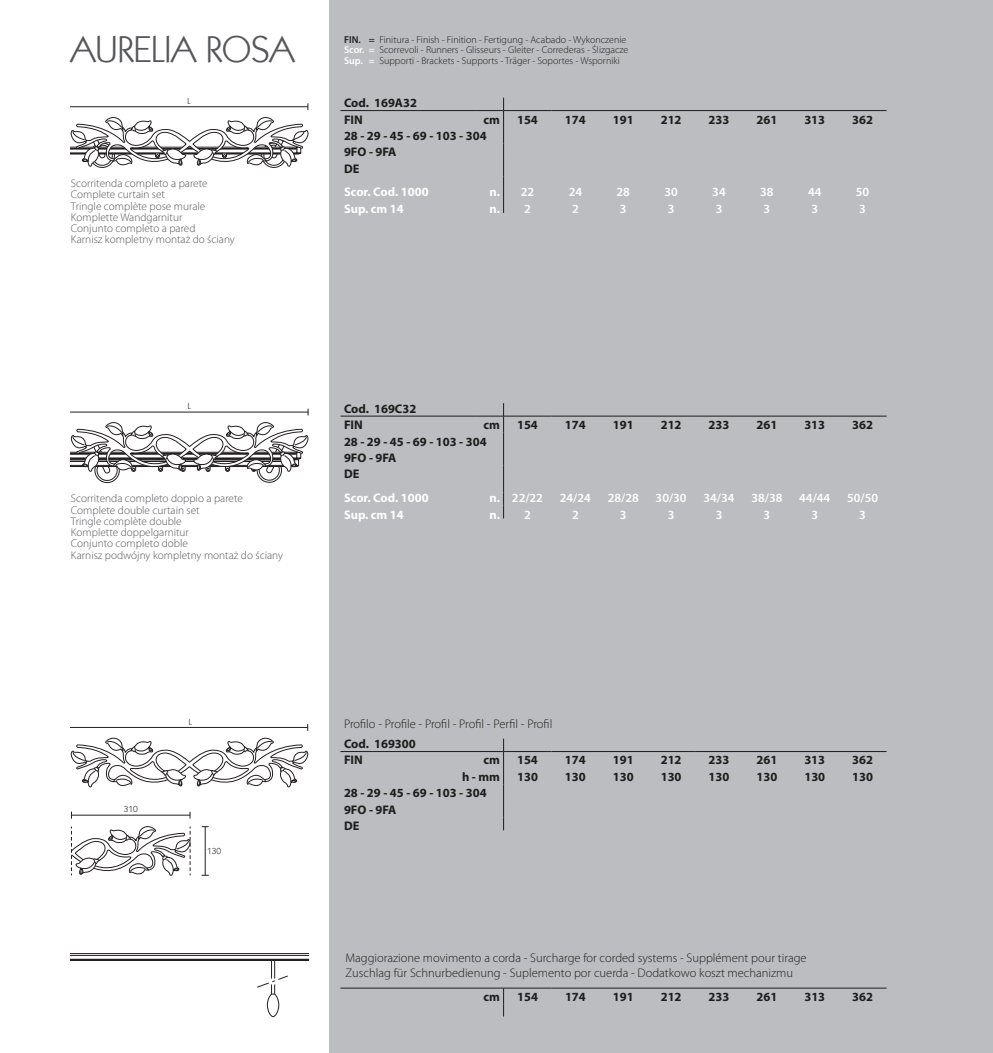
<style>
.page{position:relative;width:993px;height:1053px;background:#fff}
.page>*{position:absolute;margin:0;border:0;box-sizing:border-box;transform-origin:0 0}
.t1{font:37.5px "Kabel IT Cby BT";color:#555659}
.t2{font:700 12.5px/16.5px "Myriad Pro";color:#1d1d1b}
.t3{font:300 12.5px/15px "Myriad Pro";color:#1d1d1b}
.t4{font:600 12.5px "Myriad Pro";color:#fff}
.t5{font:700 12.5px "Myriad Pro";color:#fff}
.t6{font:300 11.25px/11.2px "Myriad Pro";color:#555659}
.t7{font:300 10px/10.5px "Myriad Pro";color:#1d1d1b}
.t8{font:8.75px "Kabel IT Cby BT";color:#231f20}
.s1{font-weight:600}
.s2{font-weight:600;color:#fff}
.s3{font-weight:700}
</style>
<div class="page">
<div style="left:330px;top:0;width:662px;height:1052px;background:#bbbdc0"></div>
<hr style="left:340px;top:110px;width:135px;height:1px;background:#1d1d1b">
<hr style="left:503px;top:110px;width:48px;height:1px;background:#1d1d1b">
<hr style="left:551px;top:110px;width:191px;height:1px;background:#1d1d1b">
<hr style="left:742px;top:110px;width:144px;height:1px;background:#1d1d1b">
<svg style="left:475px;top:98px;width:29px;height:115px"></svg>
<hr style="left:340px;top:416px;width:135px;height:1px;background:#1d1d1b">
<hr style="left:503px;top:416px;width:48px;height:1px;background:#1d1d1b">
<hr style="left:551px;top:416px;width:143px;height:1px;background:#1d1d1b">
<hr style="left:694px;top:416px;width:192px;height:1px;background:#1d1d1b">
<svg style="left:475px;top:403px;width:29px;height:115px"></svg>
<hr style="left:340px;top:751px;width:163px;height:1px;background:#1d1d1b">
<hr style="left:503px;top:751px;width:48px;height:1px;background:#1d1d1b">
<hr style="left:551px;top:751px;width:143px;height:1px;background:#1d1d1b">
<hr style="left:694px;top:751px;width:192px;height:1px;background:#1d1d1b">
<svg style="left:503px;top:738px;width:1px;height:92px"></svg>
<hr style="left:340px;top:987px;width:163px;height:1px;background:#1d1d1b">
<hr style="left:503px;top:987px;width:48px;height:1px;background:#1d1d1b">
<hr style="left:551px;top:987px;width:191px;height:1px;background:#1d1d1b">
<hr style="left:742px;top:987px;width:144px;height:1px;background:#1d1d1b">
<svg style="left:503px;top:988px;width:1px;height:28px"></svg>
<svg style="left:70px;top:103px;width:239px;height:65px"></svg>
<svg style="left:95px;top:458px;width:24px;height:24px"></svg>
<div style="left:95px;top:458px;width:25px;height:25px;border:1px solid #231f20;border-radius:50%"></div>
<div style="left:97px;top:460px;width:20px;height:20px;border:1px solid #231f20;border-radius:50%"></div>
<svg style="left:257px;top:458px;width:24px;height:24px"></svg>
<div style="left:257px;top:457px;width:25px;height:25px;border:1px solid #231f20;border-radius:50%"></div>
<div style="left:259px;top:459px;width:20px;height:21px;border:1px solid #231f20;border-radius:50%"></div>
<svg style="left:70px;top:408px;width:239px;height:70px"></svg>
<svg style="left:70px;top:724px;width:239px;height:64px"></svg>
<hr style="left:205px;top:826px;width:1px;height:49px;background:#231f20">
<svg style="left:71px;top:811px;width:120px;height:65px"></svg>
<svg style="left:71px;top:953px;width:237px;height:64px"></svg>
<hr style="left:71px;top:955px;width:237px;height:1px;background:#231f20">
<h1 class="t1" style="left:71px;top:26px;width:225px">AURELIA ROSA</h1>
<p class="t8" style="left:187px;top:95px;width:5px">L</p>
<p class="t6" style="left:71px;top:178px;width:165px">Scorritenda completo a parete<br>Complete curtain set<br>Tringle complète pose murale<br>Komplette Wandgarnitur<br>Conjunto completo a pared<br>Karnisz kompletny montaż do ściany</p>
<p class="t7" style="left:344px;top:34px;width:286px"><span class="s1">FIN. =</span> Finitura - Finish - Finition - Fertigung - Acabado - Wykonczenie<br><span class="s2">Scor. =</span> Scorrevoli - Runners - Glisseurs - Gleiter - Correderas - Ślizgacze<br><span class="s2">Sup. =</span> Supporti - Brackets - Supports - Träger - Soportes - Wsporniki</p>
<p class="t2" style="left:344px;top:94px;width:74px">Cod. 169A32<br>FIN</p>
<p class="t2" style="left:483px;top:111px;width:18px">cm</p>
<p class="t2" style="left:517px;top:111px;width:22px">154</p>
<p class="t2" style="left:564px;top:111px;width:22px">174</p>
<p class="t2" style="left:612px;top:111px;width:22px">191</p>
<p class="t2" style="left:660px;top:111px;width:22px">212</p>
<p class="t2" style="left:708px;top:111px;width:22px">233</p>
<p class="t2" style="left:756px;top:111px;width:22px">261</p>
<p class="t2" style="left:804px;top:111px;width:22px">313</p>
<p class="t2" style="left:852px;top:111px;width:22px">362</p>
<p class="t2" style="left:344px;top:127px;width:144px">28 - 29 - 45 - 69 - 103 - 304<br>9FO - 9FA<br>DE</p>
<p class="t5" style="left:344px;top:184px;width:86px">Scor. Cod. 1000</p>
<p class="t5" style="left:489px;top:184px;width:46px">n. <span class="s1">22</span></p>
<p class="t4" style="left:568px;top:184px;width:15px">24</p>
<p class="t4" style="left:616px;top:184px;width:15px">28</p>
<p class="t4" style="left:664px;top:184px;width:15px">30</p>
<p class="t4" style="left:712px;top:184px;width:15px">34</p>
<p class="t4" style="left:760px;top:184px;width:15px">38</p>
<p class="t4" style="left:807px;top:184px;width:15px">44</p>
<p class="t4" style="left:855px;top:184px;width:15px">50</p>
<p class="t5" style="left:344px;top:200px;width:61px">Sup. cm 14</p>
<p class="t5" style="left:489px;top:200px;width:43px">n. <span class="s1">2</span></p>
<p class="t4" style="left:572px;top:201px;width:8px">2</p>
<p class="t4" style="left:619px;top:201px;width:8px">3</p>
<p class="t4" style="left:667px;top:201px;width:8px">3</p>
<p class="t4" style="left:715px;top:201px;width:8px">3</p>
<p class="t4" style="left:763px;top:201px;width:8px">3</p>
<p class="t4" style="left:811px;top:201px;width:8px">3</p>
<p class="t4" style="left:859px;top:201px;width:8px">3</p>
<p class="t8" style="left:188px;top:401px;width:5px">L</p>
<p class="t6" style="left:71px;top:492px;width:213px">Scorritenda completo doppio a parete<br>Complete double curtain set<br>Tringle complète double<br>Komplette doppelgarnitur<br>Conjunto completo doble<br>Karnisz podwójny kompletny montaż do ściany</p>
<p class="t2" style="left:344px;top:399px;width:74px">Cod. 169C32<br>FIN</p>
<p class="t2" style="left:483px;top:416px;width:18px">cm</p>
<p class="t2" style="left:517px;top:416px;width:22px">154</p>
<p class="t2" style="left:564px;top:416px;width:22px">174</p>
<p class="t2" style="left:612px;top:416px;width:22px">191</p>
<p class="t2" style="left:660px;top:416px;width:22px">212</p>
<p class="t2" style="left:708px;top:416px;width:22px">233</p>
<p class="t2" style="left:756px;top:416px;width:22px">261</p>
<p class="t2" style="left:804px;top:416px;width:22px">313</p>
<p class="t2" style="left:852px;top:416px;width:22px">362</p>
<p class="t2" style="left:344px;top:432px;width:144px">28 - 29 - 45 - 69 - 103 - 304<br>9FO - 9FA<br>DE</p>
<p class="t5" style="left:344px;top:489px;width:86px">Scor. Cod. 1000</p>
<p class="t4" style="left:489px;top:490px;width:55px"><span class="s3">n.</span> 22/22</p>
<p class="t4" style="left:559px;top:490px;width:33px">24/24</p>
<p class="t4" style="left:607px;top:490px;width:33px">28/28</p>
<p class="t4" style="left:655px;top:490px;width:33px">30/30</p>
<p class="t4" style="left:703px;top:490px;width:33px">34/34</p>
<p class="t4" style="left:751px;top:490px;width:33px">38/38</p>
<p class="t4" style="left:799px;top:490px;width:33px">44/44</p>
<p class="t4" style="left:846px;top:490px;width:33px">50/50</p>
<p class="t5" style="left:344px;top:506px;width:61px">Sup. cm 14</p>
<p class="t5" style="left:489px;top:506px;width:43px">n. <span class="s1">2</span></p>
<p class="t4" style="left:572px;top:506px;width:8px">2</p>
<p class="t4" style="left:619px;top:506px;width:8px">3</p>
<p class="t4" style="left:667px;top:506px;width:8px">3</p>
<p class="t4" style="left:715px;top:506px;width:8px">3</p>
<p class="t4" style="left:763px;top:506px;width:8px">3</p>
<p class="t4" style="left:811px;top:506px;width:8px">3</p>
<p class="t4" style="left:859px;top:506px;width:8px">3</p>
<p class="t8" style="left:124px;top:803px;width:16px">310</p>
<p class="t8" style="left:189px;top:716px;width:5px">L</p>
<p class="t8" style="left:207px;top:845px;width:16px">130</p>
<p class="t3" style="left:344px;top:716px;width:210px">Profilo - Profile - Profil - Profil - Perfil - Profil</p>
<p class="t2" style="left:344px;top:735px;width:73px">Cod. 169300<br>FIN</p>
<p class="t2" style="left:483px;top:751px;width:18px">cm</p>
<p class="t2" style="left:517px;top:751px;width:22px">154</p>
<p class="t2" style="left:564px;top:751px;width:22px">174</p>
<p class="t2" style="left:612px;top:751px;width:22px">191</p>
<p class="t2" style="left:660px;top:751px;width:22px">212</p>
<p class="t2" style="left:708px;top:751px;width:22px">233</p>
<p class="t2" style="left:756px;top:751px;width:22px">261</p>
<p class="t2" style="left:804px;top:751px;width:22px">313</p>
<p class="t2" style="left:852px;top:751px;width:22px">362</p>
<p class="t2" style="left:462px;top:768px;width:39px">h - mm</p>
<p class="t2" style="left:517px;top:768px;width:22px">130</p>
<p class="t2" style="left:564px;top:768px;width:22px">130</p>
<p class="t2" style="left:612px;top:768px;width:22px">130</p>
<p class="t2" style="left:660px;top:768px;width:22px">130</p>
<p class="t2" style="left:708px;top:768px;width:22px">130</p>
<p class="t2" style="left:756px;top:768px;width:22px">130</p>
<p class="t2" style="left:804px;top:768px;width:22px">130</p>
<p class="t2" style="left:852px;top:768px;width:22px">130</p>
<p class="t2" style="left:344px;top:784px;width:144px">28 - 29 - 45 - 69 - 103 - 304<br>9FO - 9FA<br>DE</p>
<p class="t3" style="left:345px;top:950px;width:462px">Maggiorazione movimento a corda - Surcharge for corded systems - Supplément pour tirage<br>Zuschlag für Schnurbedienung - Suplemento por cuerda - Dodatkowo koszt mechanizmu</p>
<p class="t2" style="left:483px;top:988px;width:18px">cm</p>
<p class="t2" style="left:517px;top:988px;width:22px">154</p>
<p class="t2" style="left:565px;top:988px;width:22px">174</p>
<p class="t2" style="left:612px;top:988px;width:22px">191</p>
<p class="t2" style="left:660px;top:988px;width:22px">212</p>
<p class="t2" style="left:708px;top:988px;width:22px">233</p>
<p class="t2" style="left:756px;top:988px;width:22px">261</p>
<p class="t2" style="left:804px;top:988px;width:22px">313</p>
<p class="t2" style="left:852px;top:988px;width:22px">362</p>
</div>
